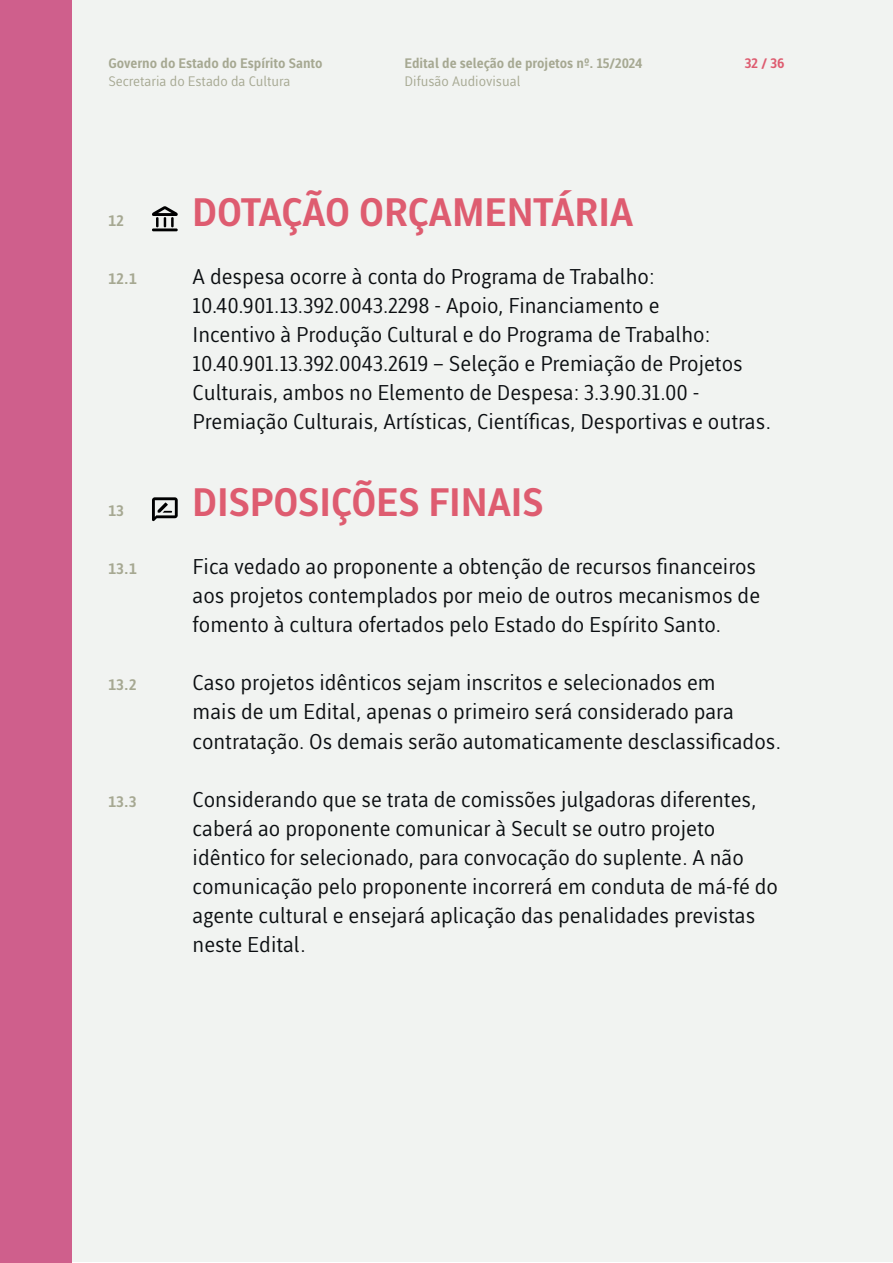
<style>
.page{position:relative;width:893px;height:1263px;background:#fff}
.page>*{position:absolute;margin:0;border:0;box-sizing:border-box;transform-origin:0 0}
.t1{font:39px "Ufes Sans VF Roman";color:#de5c70}
.t2{font:21px/29px "Ufes Sans VF Roman";color:#0b0e11}
.t3{font:15px "Ufes Sans VF Roman";color:#a6a892}
.t4{font:13.5px/18px "Ufes Sans VF Roman";color:#a6a892}
.t5{font:13.5px "Ufes Sans VF Roman";color:#de5c70}
</style>
<div class="page">
<div style="left:1px;top:1px;width:891px;height:1261px;background:#f1f3f1"></div>
<div style="left:0;top:0;width:72px;height:1263px;background:#cf5f8c"></div>
<svg style="left:152px;top:206px;width:26px;height:25px"></svg>
<svg style="left:152px;top:497px;width:26px;height:24px"></svg>
<p class="t4" style="left:108px;top:54px;width:216px">Governo do Estado do Espírito Santo<br>Secretaria do Estado da Cultura</p>
<p class="t4" style="left:405px;top:54px;width:239px">Edital de seleção de projetos nº. 15/2024<br>Difusão Audiovisual</p>
<p class="t5" style="left:745px;top:55px;width:41px">32 / 36</p>
<p class="t3" style="left:108px;top:211px;width:18px">12</p>
<h1 class="t1" style="left:192px;top:188px;width:442px">DOTAÇÃO ORÇAMENTÁRIA</h1>
<p class="t3" style="left:108px;top:269px;width:30px">12.1</p>
<p class="t2" style="left:193px;top:262px;width:580px">A despesa ocorre à conta do Programa de Trabalho:<br>10.40.901.13.392.0043.2298 - Apoio, Financiamento e<br>Incentivo à Produção Cultural e do Programa de Trabalho:<br>10.40.901.13.392.0043.2619 – Seleção e Premiação de Projetos Culturais, ambos no Elemento de Despesa: 3.3.90.31.00 - Premiação Culturais, Artísticas, Científicas, Desportivas e outras.</p>
<p class="t3" style="left:108px;top:502px;width:18px">13</p>
<h1 class="t1" style="left:192px;top:478px;width:353px">DISPOSIÇÕES FINAIS</h1>
<p class="t3" style="left:108px;top:560px;width:30px">13.1</p>
<p class="t2" style="left:193px;top:552px;width:569px">Fica vedado ao proponente a obtenção de recursos financeiros aos projetos contemplados por meio de outros mecanismos de fomento à cultura ofertados pelo Estado do Espírito Santo.</p>
<p class="t3" style="left:108px;top:676px;width:30px">13.2</p>
<p class="t2" style="left:193px;top:668px;width:590px">Caso projetos idênticos sejam inscritos e selecionados em<br>mais de um Edital, apenas o primeiro será considerado para contratação. Os demais serão automaticamente desclassificados.</p>
<p class="t3" style="left:108px;top:792px;width:30px">13.3</p>
<p class="t2" style="left:193px;top:784px;width:587px">Considerando que se trata de comissões julgadoras diferentes, caberá ao proponente comunicar à Secult se outro projeto idêntico for selecionado, para convocação do suplente. A não comunicação pelo proponente incorrerá em conduta de má-fé do agente cultural e ensejará aplicação das penalidades previstas neste Edital.</p>
</div>
